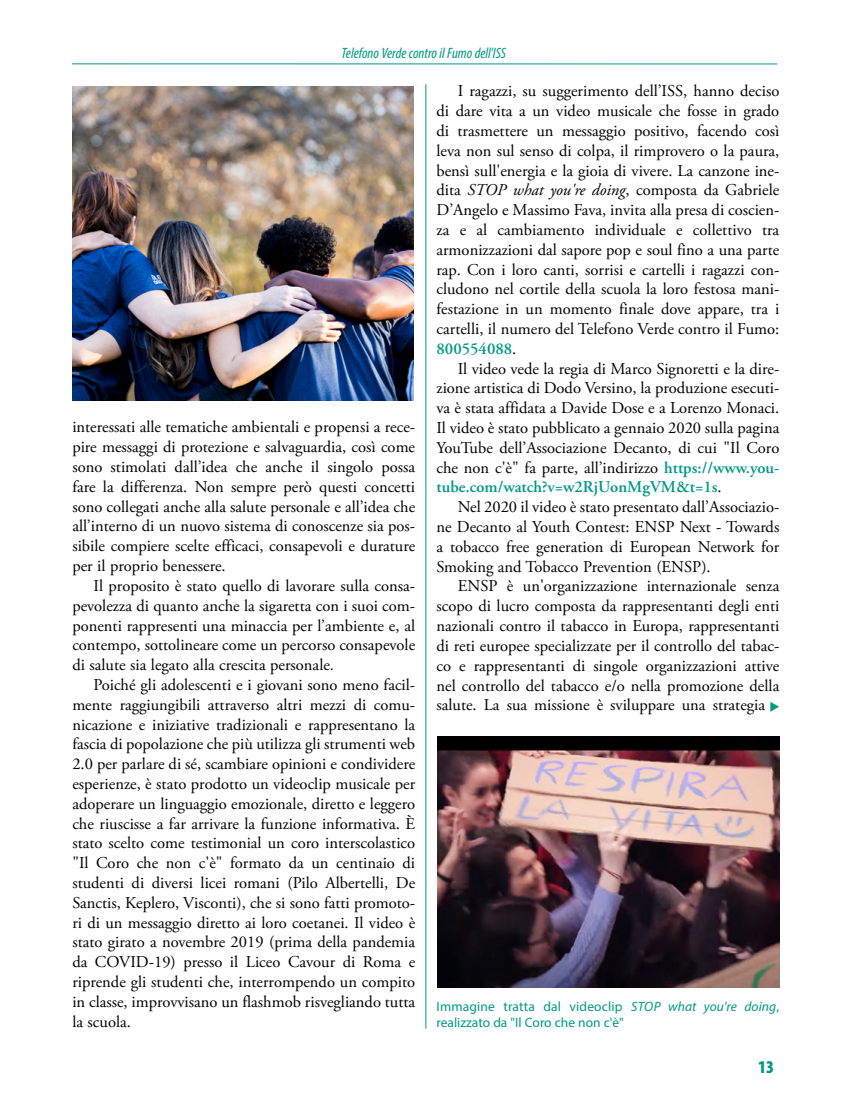
<style>
.page{position:relative;width:851px;height:1106px;background:#fff}
.page>*{position:absolute;margin:0;border:0;box-sizing:border-box;transform-origin:0 0}
.t1{font:900 condensed 18px "Myriad Pro";color:#009984}
.t2{font:16.5px/19.8px "Adobe Garamond Pro";color:#000;text-align:justify}
.t3{font:italic condensed 15px "Myriad Pro";color:#009984}
.t4{font:13.5px/16.2px "Myriad Pro";letter-spacing:.01em;color:#009984}
.s1{font-style:italic}
.s2{font-weight:600;color:#009984}
.s3{color:#009984}
</style>
<div class="page">
<img style="left:72px;top:86px;width:342px;height:315px">
<hr style="left:425px;top:84px;width:1px;height:944px;background:#009984">
<hr style="left:72px;top:63px;width:705px;height:1px;background:#009984">
<img style="left:438px;top:736px;width:341px;height:251px">
<p class="t3" style="left:341px;top:43px;width:166px">Telefono Verde contro il Fumo dell'ISS</p>
<p class="t2" style="left:72px;top:418px;width:344px">interessati alle tematiche ambientali e propensi a rece&shy;pire messaggi di protezione e salvaguardia, così come sono stimolati dall’idea che anche il singolo possa fare la differenza. Non sempre però questi concetti sono collegati anche alla salute personale e all’idea che all’interno di un nuovo sistema di conoscenze sia pos&shy;sibile compiere scelte efficaci, consapevoli e durature per il proprio benessere.</p>
<p class="t2" style="left:72px;top:576px;width:344px;text-indent:21px">Il proposito è stato quello di lavorare sulla consa&shy;pevolezza di quanto anche la sigaretta con i suoi com&shy;ponenti rappresenti una minaccia per l’ambiente e, al contempo, sottolineare come un percorso consapevole di salute sia legato alla crescita personale.</p>
<p class="t2" style="left:72px;top:675px;width:344px;text-indent:21px">Poiché gli adolescenti e i giovani sono meno facil&shy;mente raggiungibili attraverso altri mezzi di comu&shy;nicazione e iniziative tradizionali e rappresentano la fascia di popolazione che più utilizza gli strumenti web 2.0 per parlare di sé, scambiare opinioni e condividere esperienze, è stato prodotto un videoclip musicale per adoperare un linguaggio emozionale, diretto e leggero che riuscisse a far arrivare la funzione informativa. È stato scelto come testimonial un coro interscolastico "Il Coro che non c'è" formato da un centinaio di studenti di diversi licei romani (Pilo Albertelli, De Sanctis, Keplero, Visconti), che si sono fatti promoto&shy;ri di un messaggio diretto ai loro coetanei. Il video è stato girato a novembre 2019 (prima della pandemia da COVID-19) presso il Liceo Cavour di Roma e riprende gli studenti che, interrompendo un compito in classe, improvvisano un flashmob risvegliando tutta la scuola.</p>
<p class="t2" style="left:436px;top:82px;width:344px;text-indent:21px">I ragazzi, su suggerimento dell’ISS, hanno deciso di dare vita a un video musicale che fosse in grado di trasmettere un messaggio positivo, facendo così leva non sul senso di colpa, il rimprovero o la paura, bensì sull'energia e la gioia di vivere. La canzone ine&shy;dita <span class="s1">STOP what you're doing</span>, composta da Gabriele D’Angelo e Massimo Fava, invita alla presa di coscien&shy;za e al cambiamento individuale e collettivo tra armonizzazioni dal sapore pop e soul fino a una parte rap. Con i loro canti, sorrisi e cartelli i ragazzi con&shy;cludono nel cortile della scuola la loro festosa mani&shy;festazione in un momento finale dove appare, tra i cartelli, il numero del Telefono Verde contro il Fumo:<br><span class="s2">800554088</span>.</p>
<p class="t2" style="left:436px;top:359px;width:344px;text-indent:21px">Il video vede la regia di Marco Signoretti e la dire&shy;zione artistica di Dodo Versino, la produzione esecuti&shy;va è stata affidata a Davide Dose e a Lorenzo Monaci.<br>Il video è stato pubblicato a gennaio 2020 sulla pagina YouTube dell’Associazione Decanto, di cui "Il Coro che non c'è" fa parte, all’indirizzo <span class="s2">https://www.you&shy;tube.com/watch?v=w2RjUonMgVM&amp;t=1s</span>.</p>
<p class="t2" style="left:436px;top:497px;width:344px;text-indent:21px">Nel 2020 il video è stato presentato dall’Associazio&shy;ne Decanto al Youth Contest: ENSP Next - Towards a tobacco free generation di European Network for Smoking and Tobacco Prevention (ENSP).</p>
<p class="t2" style="left:436px;top:577px;width:345px;text-indent:21px">ENSP è un'organizzazione internazionale senza scopo di lucro composta da rappresentanti degli enti nazionali contro il tabacco in Europa, rappresentanti di reti europee specializzate per il controllo del tabac&shy;co e rappresentanti di singole organizzazioni attive nel controllo del tabacco e/o nella promozione della salute. La sua missione è sviluppare una strategia <span class="s3">◆</span></p>
<p class="t4" style="left:436px;top:997px;width:344px">Immagine tratta dal videoclip <span class="s1">STOP what you're doing</span>, realizzato da "Il Coro che non c'è"</p>
<p class="t1" style="left:758px;top:1056px;width:17px">13</p>
</div>
